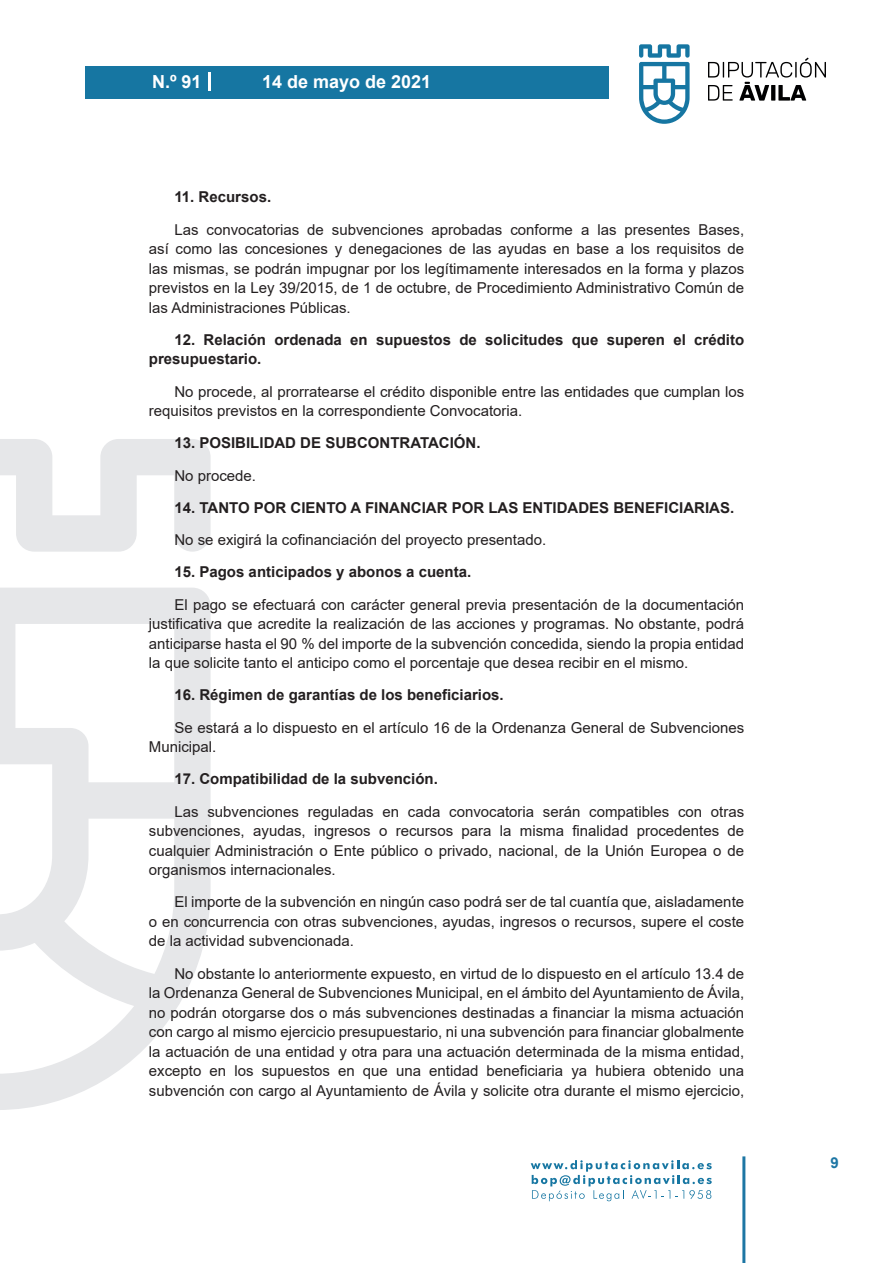
<style>
.page{position:relative;width:893px;height:1263px;background:#fff}
.page>*{position:absolute;margin:0;border:0;box-sizing:border-box;transform-origin:0 0}
.t1{font:700 18px "Arial";color:#fff}
.t2{font:15px/19.5px "Arial";color:#231f20;text-align:justify}
.t3{font:700 15px/19.5px "Arial";color:#231f20}
.t4{font:700 15px "Arial";color:#1d76a4}
</style>
<div class="page">
<svg style="left:531px;top:1160px;width:181px;height:41px"></svg>
<div style="left:85px;top:66px;width:523px;height:33px;background:#1676a2"></div>
<svg style="left:639px;top:44px;width:51px;height:80px"></svg>
<svg style="left:708px;top:58px;width:118px;height:43px"></svg>
<hr style="left:742px;top:1156px;width:3px;height:107px;background:#1d76a4">
<svg style="left:208px;top:72px;width:2px;height:18px"></svg>
<svg style="left:0;top:439px;width:211px;height:671px"></svg>
<p class="t1" style="left:152px;top:69px;width:51px">N.º 91</p>
<p class="t1" style="left:262px;top:69px;width:171px">14 de mayo de 2021</p>
<p class="t3" style="left:174px;top:188px;width:98px">11. Recursos.</p>
<p class="t2" style="left:149px;top:220px;width:597px;text-indent:26px">Las convocatorias de subvenciones aprobadas conforme a las presentes Bases, así como las concesiones y denegaciones de las ayudas en base a los requisitos de las mismas, se podrán impugnar por los legítimamente interesados en la forma y plazos previstos en la Ley 39/2015, de 1 de octubre, de Procedimiento Administrativo Común de las Administraciones Públicas.</p>
<p class="t3" style="left:149px;top:330px;width:597px;text-indent:26px">12. Relación ordenada en supuestos de solicitudes que superen el crédito presupuestario.</p>
<p class="t2" style="left:149px;top:382px;width:597px;text-indent:26px">No procede, al prorratearse el crédito disponible entre las entidades que cumplan los requisitos previstos en la correspondiente Convocatoria.</p>
<p class="t3" style="left:174px;top:434px;width:308px">13. POSIBILIDAD DE SUBCONTRATACIÓN.</p>
<p class="t2" style="left:174px;top:466px;width:83px">No procede.</p>
<p class="t3" style="left:174px;top:498px;width:561px">14. TANTO POR CIENTO A FINANCIAR POR LAS ENTIDADES BENEFICIARIAS.</p>
<p class="t2" style="left:174px;top:530px;width:373px">No se exigirá la cofinanciación del proyecto presentado.</p>
<p class="t3" style="left:174px;top:563px;width:298px">15. Pagos anticipados y abonos a cuenta.</p>
<p class="t2" style="left:149px;top:595px;width:597px;text-indent:26px">El pago se efectuará con carácter general previa presentación de la documentación justificativa que acredite la realización de las acciones y programas. No obstante, podrá anticiparse hasta el 90 % del importe de la subvención concedida, siendo la propia entidad la que solicite tanto el anticipo como el porcentaje que desea recibir en el mismo.</p>
<p class="t3" style="left:174px;top:686px;width:331px">16. Régimen de garantías de los beneficiarios.</p>
<p class="t2" style="left:149px;top:718px;width:597px;text-indent:26px">Se estará a lo dispuesto en el artículo 16 de la Ordenanza General de Subvenciones<br>Municipal.</p>
<p class="t3" style="left:174px;top:770px;width:265px">17. Compatibilidad de la subvención.</p>
<p class="t2" style="left:149px;top:802px;width:597px;text-indent:26px">Las subvenciones reguladas en cada convocatoria serán compatibles con otras subvenciones, ayudas, ingresos o recursos para la misma finalidad procedentes de cualquier Administración o Ente público o privado, nacional, de la Unión Europea o de organismos internacionales.</p>
<p class="t2" style="left:149px;top:892px;width:597px;text-indent:26px">El importe de la subvención en ningún caso podrá ser de tal cuantía que, aisladamente o en concurrencia con otras subvenciones, ayudas, ingresos o recursos, supere el coste de la actividad subvencionada.</p>
<p class="t2" style="left:149px;top:964px;width:597px;text-indent:26px">No obstante lo anteriormente expuesto, en virtud de lo dispuesto en el artículo 13.4 de la Ordenanza General de Subvenciones Municipal, en el ámbito del Ayuntamiento de Ávila, no podrán otorgarse dos o más subvenciones destinadas a financiar la misma actuación con cargo al mismo ejercicio presupuestario, ni una subvención para financiar globalmente la actuación de una entidad y otra para una actuación determinada de la misma entidad, excepto en los supuestos en que una entidad beneficiaria ya hubiera obtenido una subvención con cargo al Ayuntamiento de Ávila y solicite otra durante el mismo ejercicio,</p>
<p class="t4" style="left:831px;top:1152px;width:10px">9</p>
</div>
